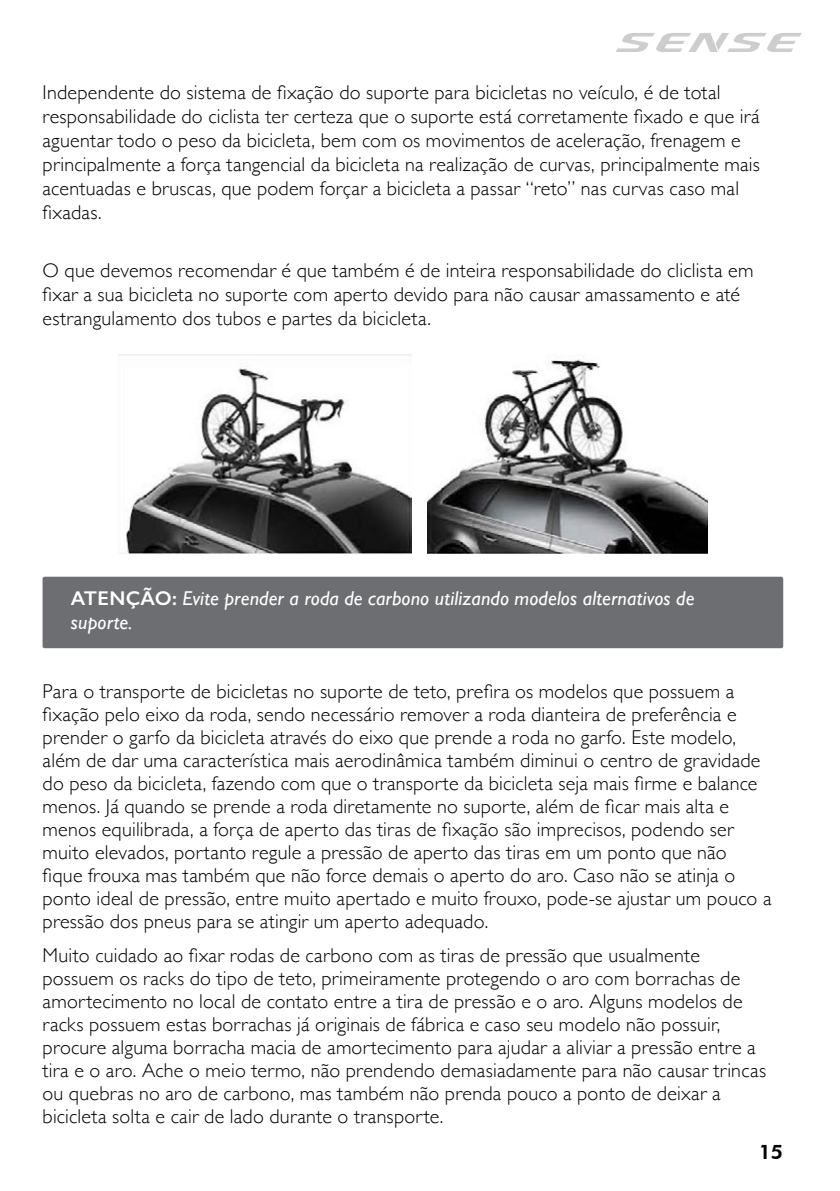
<style>
.page{position:relative;width:840px;height:1191px;background:#fff}
.page>*{position:absolute;margin:0;border:0;box-sizing:border-box;transform-origin:0 0}
.t1{font:300 20px/23px "Gill Sans";letter-spacing:.01em;color:#000}
.t2{font:italic 20px/24px "Gill Sans";letter-spacing:.01em;color:#fff}
.t3{font:800 20px "Futura BT";color:#000}
.s1{font-weight:600;font-style:normal}
</style>
<div class="page">
<svg style="left:616px;top:33px;width:185px;height:19px"></svg>
<div style="left:43px;top:577px;width:739px;height:71px;background:#6d6e71;border-radius:2px"></div>
<img style="left:118px;top:355px;width:293px;height:198px">
<img style="left:427px;top:359px;width:280px;height:194px">
<p class="t1" style="left:43px;top:79px;width:718px;line-height:24px">Independente do sistema de fixação do suporte para bicicletas no veículo, é de total responsabilidade do ciclista ter certeza que o suporte está corretamente fixado e que irá aguentar todo o peso da bicicleta, bem com os movimentos de aceleração, frenagem e principalmente a força tangencial da bicicleta na realização de curvas, principalmente mais acentuadas e bruscas, que podem forçar a bicicleta a passar “reto” nas curvas caso mal fixadas.</p>
<p class="t1" style="left:43px;top:257px;width:712px;line-height:24px">O que devemos recomendar é que também é de inteira responsabilidade do cliclista em fixar a sua bicicleta no suporte com aperto devido para não causar amassamento e até estrangulamento dos tubos e partes da bicicleta.</p>
<p class="t2" style="left:71px;top:586px;width:624px"><span class="s1">ATENÇÃO:</span> Evite prender a roda de carbono utilizando modelos alternativos de suporte.</p>
<p class="t1" style="left:43px;top:679px;width:730px">Para o transporte de bicicletas no suporte de teto, prefira os modelos que possuem a fixação pelo eixo da roda, sendo necessário remover a roda dianteira de preferência e prender o garfo da bicicleta através do eixo que prende a roda no garfo. Este modelo, além de dar uma característica mais aerodinâmica também diminui o centro de gravidade do peso da bicicleta, fazendo com que o transporte da bicicleta seja mais firme e balance menos. Já quando se prende a roda diretamente no suporte, além de ficar mais alta e menos equilibrada, a força de aperto das tiras de fixação são imprecisos, podendo ser muito elevados, portanto regule a pressão de aperto das tiras em um ponto que não fique frouxa mas também que não force demais o aperto do aro. Caso não se atinja o ponto ideal de pressão, entre muito apertado e muito frouxo, pode-se ajustar um pouco a pressão dos pneus para se atingir um aperto adequado.</p>
<p class="t1" style="left:43px;top:943px;width:724px">Muito cuidado ao fixar rodas de carbono com as tiras de pressão que usualmente possuem os racks do tipo de teto, primeiramente protegendo o aro com borrachas de amortecimento no local de contato entre a tira de pressão e o aro. Alguns modelos de racks possuem estas borrachas já originais de fábrica e caso seu modelo não possuir, procure alguma borracha macia de amortecimento para ajudar a aliviar a pressão entre a tira e o aro. Ache o meio termo, não prendendo demasiadamente para não causar trincas ou quebras no aro de carbono, mas também não prenda pouco a ponto de deixar a bicicleta solta e cair de lado durante o transporte.</p>
<p class="t3" style="left:758px;top:1139px;width:26px">15</p>
</div>
